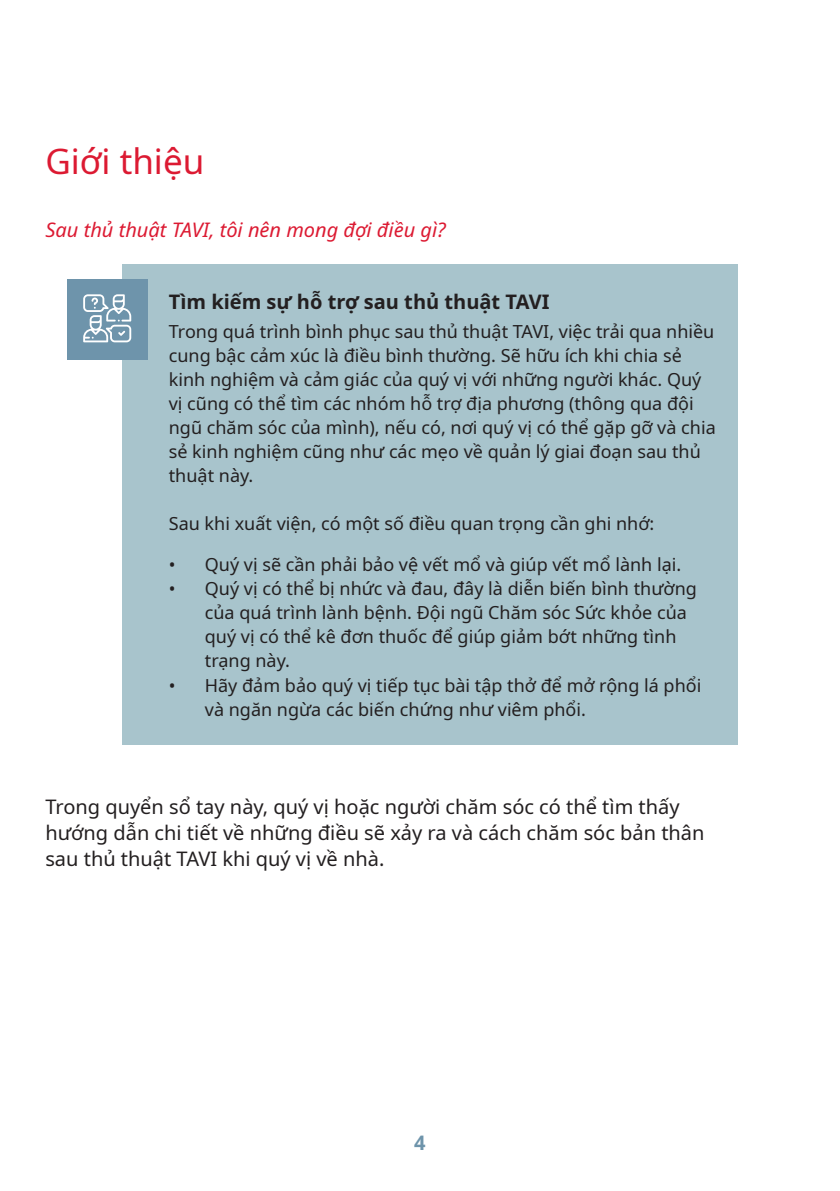
<style>
.page{position:relative;width:840px;height:1191px;background:#fff}
.page>*{position:absolute;margin:0;border:0;box-sizing:border-box;transform-origin:0 0}
.t1{font:35px "Noto Sans";color:#dc1a32}
.t2{font:20px/26px "Noto Sans";color:#231f20}
.t3{font:italic 20px "Noto Sans";color:#dc1a32}
.t4{font:700 20px "Noto Sans";color:#231f20}
.t5{font:700 20px "Noto Sans";color:#6e94ab}
.t6{font:18px/24px "Noto Sans";color:#231f20}
</style>
<div class="page">
<div style="left:123px;top:264px;width:614px;height:481px;background:#a8c4cc"></div>
<div style="left:67px;top:280px;width:80px;height:80px;background:#6e94ab"></div>
<svg style="left:83px;top:294px;width:48px;height:48px"></svg>
<p class="t1" style="left:45px;top:136px;width:160px">Giới thiệu</p>
<p class="t3" style="left:45px;top:216px;width:401px">Sau thủ thuật TAVI, tôi nên mong đợi điều gì?</p>
<p class="t4" style="left:169px;top:288px;width:382px">Tìm kiếm sự hỗ trợ sau thủ thuật TAVI</p>
<p class="t6" style="left:169px;top:319px;width:548px">Trong quá trình bình phục sau thủ thuật TAVI, việc trải qua nhiều cung bậc cảm xúc là điều bình thường. Sẽ hữu ích khi chia sẻ kinh nghiệm và cảm giác của quý vị với những người khác. Quý vị cũng có thể tìm các nhóm hỗ trợ địa phương (thông qua đội ngũ chăm sóc của mình), nếu có, nơi quý vị có thể gặp gỡ và chia sẻ kinh nghiệm cũng như các mẹo về quản lý giai đoạn sau thủ thuật này.</p>
<p class="t6" style="left:169px;top:511px;width:486px">Sau khi xuất viện, có một số điều quan trọng cần ghi nhớ:</p>
<p class="t6" style="left:169px;top:553px;width:513px">• Quý vị sẽ cần phải bảo vệ vết mổ và giúp vết mổ lành lại.</p>
<p class="t6" style="left:205px;top:577px;width:493px;text-indent:-36px">• Quý vị có thể bị nhức và đau, đây là diễn biến bình thường của quá trình lành bệnh. Đội ngũ Chăm sóc Sức khỏe của quý vị có thể kê đơn thuốc để giúp giảm bớt những tình trạng này.</p>
<p class="t6" style="left:205px;top:673px;width:498px;text-indent:-36px">• Hãy đảm bảo quý vị tiếp tục bài tập thở để mở rộng lá phổi và ngăn ngừa các biến chứng như viêm phổi.</p>
<p class="t2" style="left:45px;top:794px;width:660px">Trong quyển sổ tay này, quý vị hoặc người chăm sóc có thể tìm thấy hướng dẫn chi tiết về những điều sẽ xảy ra và cách chăm sóc bản thân sau thủ thuật TAVI khi quý vị về nhà.</p>
<p class="t5" style="left:414px;top:1128px;width:13px">4</p>
</div>
